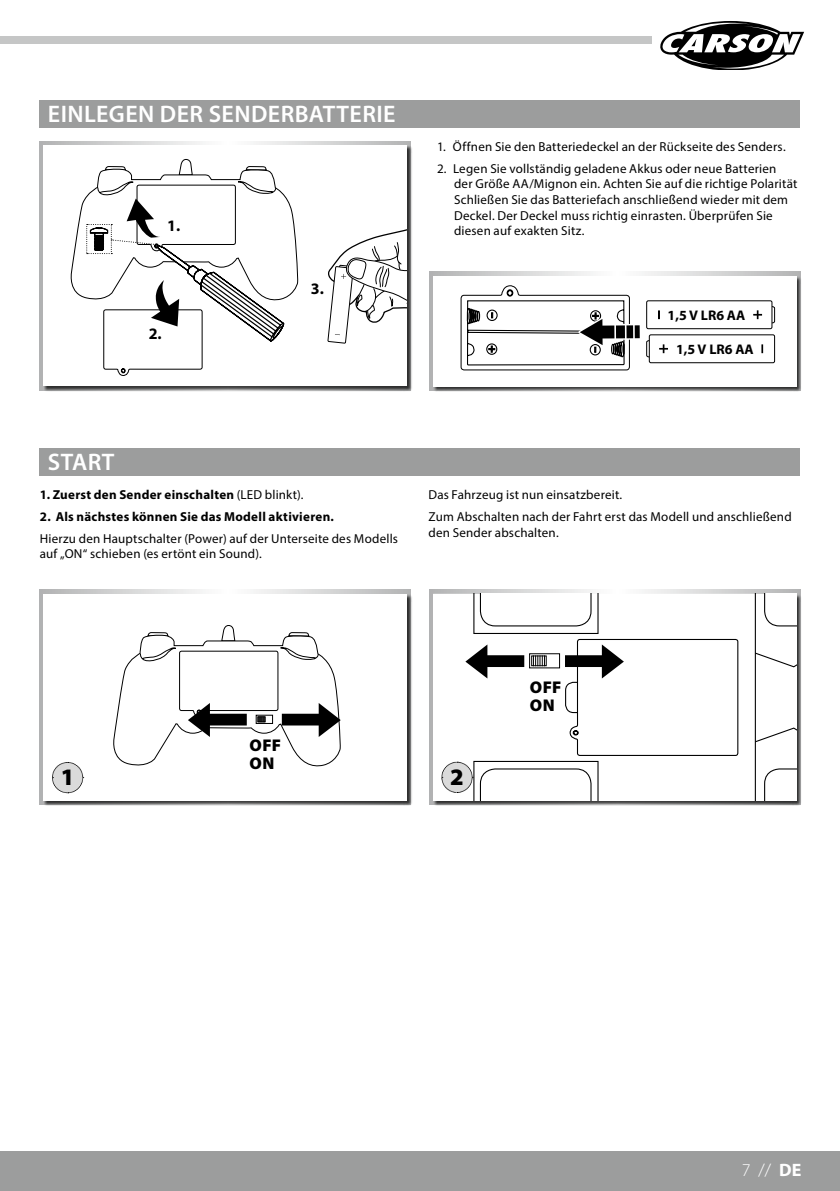
<style>
.page{position:relative;width:840px;height:1191px;background:#fff}
.page>*{position:absolute;margin:0;border:0;box-sizing:border-box;transform-origin:0 0}
.t1{font:600 24px "Myriad Pro";letter-spacing:.02em;color:#fff}
.t2{font:900 23.6px "Myriad Pro";color:#000}
.t3{font:300 18px "Myriad Pro";color:#fff}
.t4{font:900 17px/18px "Myriad Pro";letter-spacing:.025em;color:#000}
.t5{font:700 16px "Myriad Pro";color:#000}
.t6{font:700 14px "Myriad Pro";color:#000}
.t7{font:13px/15.6px "Myriad Pro";letter-spacing:.015em;color:#000}
.t8{font:700 13px "Myriad Pro";letter-spacing:.02em;color:#000}
.s1{font-weight:400}
.s2{font-weight:700}
</style>
<div class="page">
<div style="left:0;top:1151px;width:839px;height:40px;background:#9c9d9d"></div>
<div style="left:0;top:36px;width:651px;height:8px;background:#c5c6c6"></div>
<svg style="left:660px;top:21px;width:144px;height:49px"></svg>
<svg style="left:40px;top:590px;width:370px;height:214px"></svg>
<div style="left:44px;top:594px;width:368px;height:211px;background:#000;opacity:.75"></div>
<div style="left:44px;top:594px;width:362px;height:206px;background:#fff"></div>
<svg style="left:52px;top:762px;width:32px;height:31px"></svg>
<svg style="left:113px;top:625px;width:228px;height:142px"></svg>
<div style="left:257px;top:716px;width:8px;height:6px;border:1px solid #000"></div>
<div style="left:40px;top:448px;width:759px;height:28px;background:#9c9d9d"></div>
<svg style="left:429px;top:590px;width:370px;height:214px"></svg>
<div style="left:433px;top:594px;width:368px;height:211px;background:#000;opacity:.75"></div>
<svg style="left:433px;top:594px;width:315px;height:206px"></svg>
<svg style="left:748px;top:594px;width:47px;height:206px"></svg>
<svg style="left:479px;top:768px;width:112px;height:32px"></svg>
<svg style="left:479px;top:594px;width:112px;height:32px"></svg>
<svg style="left:441px;top:761px;width:32px;height:32px"></svg>
<svg style="left:465px;top:644px;width:59px;height:34px"></svg>
<svg style="left:564px;top:638px;width:174px;height:118px"></svg>
<svg style="left:533px;top:657px;width:11px;height:7px"></svg>
<div style="left:531px;top:655px;width:15px;height:11px;border:1px solid #000"></div>
<div style="left:40px;top:100px;width:759px;height:28px;background:#9c9d9d"></div>
<svg style="left:40px;top:141px;width:370px;height:249px"></svg>
<div style="left:44px;top:146px;width:368px;height:246px;background:#000;opacity:.75"></div>
<div style="left:44px;top:145px;width:362px;height:241px;background:#fff"></div>
<svg style="left:327px;top:222px;width:80px;height:131px"></svg>
<svg style="left:70px;top:159px;width:229px;height:217px"></svg>
<svg style="left:429px;top:272px;width:370px;height:118px"></svg>
<div style="left:433px;top:276px;width:368px;height:116px;background:#000;opacity:.75"></div>
<div style="left:433px;top:276px;width:362px;height:110px;background:#fff"></div>
<div style="left:646px;top:341px;width:7px;height:16px;background:#d0d0d0;border-radius:2px"></div>
<div style="left:645px;top:340px;width:9px;height:17px;border:1px solid #000;border-radius:2px"></div>
<div style="left:649px;top:335px;width:125px;height:28px;background:#fff;border-radius:2px"></div>
<div style="left:648px;top:334px;width:126px;height:29px;border:1px solid #000;border-radius:2px"></div>
<svg style="left:659px;top:345px;width:8px;height:8px"></svg>
<div style="left:766px;top:306px;width:8px;height:17px;border:1px solid #000;border-radius:2px"></div>
<div style="left:646px;top:301px;width:125px;height:28px;background:#fff;border-radius:2px"></div>
<div style="left:645px;top:300px;width:127px;height:29px;border:1px solid #000;border-radius:2px"></div>
<svg style="left:753px;top:311px;width:8px;height:8px"></svg>
<div style="left:633px;top:324px;width:7px;height:16px;border:3px solid #fff"></div>
<div style="left:624px;top:324px;width:10px;height:16px;border:3px solid #fff"></div>
<div style="left:634px;top:325px;width:5px;height:13px;background:#000"></div>
<div style="left:626px;top:325px;width:6px;height:13px;background:#000"></div>
<svg style="left:460px;top:285px;width:170px;height:86px"></svg>
<h1 class="t1" style="left:48px;top:99px;width:349px">EINLEGEN DER SENDERBATTERIE</h1>
<p class="t7" style="left:437px;top:139px;width:350px">1. Öffnen Sie den Batteriedeckel an der Rückseite des Senders.</p>
<p class="t7" style="left:454px;top:160px;width:344px;text-indent:-17px">2. Legen Sie vollständig geladene Akkus oder neue Batterien der Größe AA/Mignon ein. Achten Sie auf die richtige Polarität Schließen Sie das Batteriefach anschließend wieder mit dem Deckel. Der Deckel muss richtig einrasten. Überprüfen Sie</p>
<p class="t5" style="left:167px;top:215px;width:15px">1.</p>
<p class="t7" style="left:454px;top:223px;width:132px">diesen auf exakten Sitz.</p>
<p class="t5" style="left:149px;top:323px;width:15px">2.</p>
<p class="t5" style="left:311px;top:279px;width:15px">3.</p>
<p class="t6" style="left:667px;top:306px;width:79px">1,5 V LR6 AA</p>
<p class="t6" style="left:675px;top:340px;width:79px">1,5 V LR6 AA</p>
<h1 class="t1" style="left:48px;top:447px;width:68px">START</h1>
<p class="t8" style="left:40px;top:486px;width:265px">1. Zuerst den Sender einschalten <span class="s1">(LED blinkt).</span></p>
<p class="t8" style="left:40px;top:508px;width:295px">2. Als nächstes können Sie das Modell aktivieren.</p>
<p class="t7" style="left:40px;top:530px;width:359px">Hierzu den Hauptschalter (Power) auf der Unterseite des Modells auf „ON“ schieben (es ertönt ein Sound).</p>
<p class="t7" style="left:428px;top:484px;width:364px;line-height:21.6px">Das Fahrzeug ist nun einsatzbereit.<br>Zum Abschalten nach der Fahrt erst das Modell und anschließend</p>
<p class="t7" style="left:428px;top:524px;width:132px">den Sender abschalten.</p>
<h2 class="t2" style="left:61px;top:761px;width:15px">1</h2>
<h3 class="t4" style="left:249px;top:735px;width:33px">OFF<br>ON</h3>
<h2 class="t2" style="left:450px;top:761px;width:15px">2</h2>
<h3 class="t4" style="left:529px;top:677px;width:33px">OFF<br>ON</h3>
<h3 class="t3" style="left:741px;top:1159px;width:61px">7 // <span class="s2">DE</span></h3>
</div>
